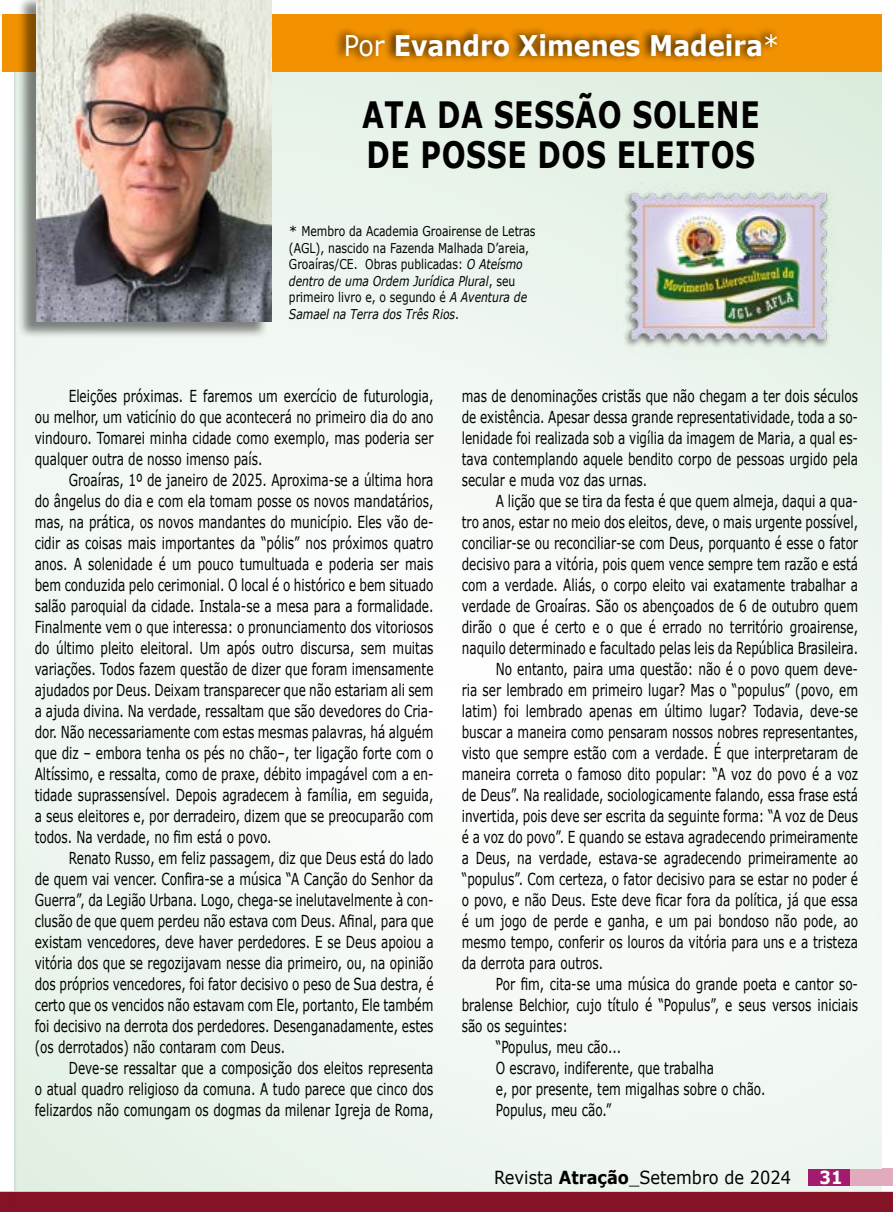
<style>
.page{position:relative;width:893px;height:1212px;background:#fff}
.page>*{position:absolute;margin:0;border:0;box-sizing:border-box;transform-origin:0 0}
.t1{font:700 36.3px/40.5px "Verdana";letter-spacing:.02em;color:#000;scale:.78 1}
.t2{font:700 28.5px "Verdana";color:#fff;scale:.89 1}
.t3{font:18px "Verdana";color:#000;scale:.9 1}
.t4{font:18px "Verdana";color:#fff}
.t5{font:700 18px "Verdana";color:#fff;scale:.9 1}
.t6{font:16.5px/21px "Verdana";color:#000;text-align:justify;scale:.73 1}
.t7{font:13.5px/16.5px "Verdana";color:#000}
.s1{font-weight:400}
.s2{font-style:italic}
.s3{font-weight:700}
</style>
<div class="page">
<div style="left:851px;top:1168px;width:42px;height:17px;background:#e2aabd"></div>
<img style="left:14px;top:72px;width:867px;height:1119px">
<div style="left:2px;top:14px;width:879px;height:58px;background:#f39200"></div>
<div style="left:333px;top:25px;width:447px;height:38px;background:#000;opacity:.75"></div>
<div style="left:0;top:1191px;width:893px;height:21px;background:#851325"></div>
<div style="left:17px;top:0;width:251px;height:338px;background:#000;opacity:.48"></div>
<img style="left:37px;top:0;width:235px;height:321px">
<div style="left:808px;top:1169px;width:42px;height:16px;background:#a21b6e"></div>
<div style="left:851px;top:1169px;width:42px;height:16px;background:#e2aabd"></div>
<img style="left:616px;top:184px;width:221px;height:171px">
<h2 class="t2" style="left:344px;top:25px;width:491px"><span class="s1">Por</span> Evandro Ximenes Madeira<span class="s1">*</span></h2>
<h1 class="t1" style="left:362px;top:94px;width:511px">ATA DA SESSÃO SOLENE<br>DE POSSE DOS ELEITOS</h1>
<p class="t7" style="left:289px;top:223px;width:248px">* Membro da Academia Groairense de Letras (AGL), nascido na Fazenda Malhada D’areia, Groaíras/CE. Obras publicadas: <span class="s2">O Ateísmo dentro de uma Ordem Jurídica Plural</span>, seu primeiro livro e, o segundo é <span class="s2">A Aventura de Samael na Terra dos Três Rios</span>.</p>
<p class="t6" style="left:35px;top:385px;width:548px;text-indent:34px">Eleições próximas. E faremos um exercício de futurologia, ou melhor, um vaticínio do que acontecerá no primeiro dia do ano vindouro. Tomarei minha cidade como exemplo, mas poderia ser qualquer outra de nosso imenso país.</p>
<p class="t6" style="left:35px;top:469px;width:548px;text-indent:34px">Groaíras, 1º de janeiro de 2025. Aproxima-se a última hora do ângelus do dia e com ela tomam posse os novos mandatários, mas, na prática, os novos mandantes do município. Eles vão de&shy;cidir as coisas mais importantes da “pólis” nos próximos quatro anos. A solenidade é um pouco tumultuada e poderia ser mais bem conduzida pelo cerimonial. O local é o histórico e bem situado salão paroquial da cidade. Instala-se a mesa para a formalidade.<br>Finalmente vem o que interessa: o pronunciamento dos vitoriosos do último pleito eleitoral. Um após outro discursa, sem muitas variações. Todos fazem questão de dizer que foram imensamente ajudados por Deus. Deixam transparecer que não estariam ali sem a ajuda divina. Na verdade, ressaltam que são devedores do Cria&shy;dor. Não necessariamente com estas mesmas palavras, há alguém que diz – embora tenha os pés no chão–, ter ligação forte com o Altíssimo, e ressalta, como de praxe, débito impagável com a en&shy;tidade suprassensível. Depois agradecem à família, em seguida, a seus eleitores e, por derradeiro, dizem que se preocuparão com todos. Na verdade, no fim está o povo.</p>
<p class="t6" style="left:35px;top:847px;width:548px;text-indent:34px">Renato Russo, em feliz passagem, diz que Deus está do lado de quem vai vencer. Confira-se a música “A Canção do Senhor da Guerra”, da Legião Urbana. Logo, chega-se inelutavelmente à con&shy;clusão de que quem perdeu não estava com Deus. Afinal, para que existam vencedores, deve haver perdedores. E se Deus apoiou a vitória dos que se regozijavam nesse dia primeiro, ou, na opinião dos próprios vencedores, foi fator decisivo o peso de Sua destra, é certo que os vencidos não estavam com Ele, portanto, Ele também foi decisivo na derrota dos perdedores. Desenganadamente, estes (os derrotados) não contaram com Deus.</p>
<p class="t6" style="left:35px;top:1057px;width:548px;text-indent:34px">Deve-se ressaltar que a composição dos eleitos representa o atual quadro religioso da comuna. A tudo parece que cinco dos felizardos não comungam os dogmas da milenar Igreja de Roma,</p>
<p class="t6" style="left:462px;top:385px;width:544px">mas de denominações cristãs que não chegam a ter dois séculos de existência. Apesar dessa grande representatividade, toda a so&shy;lenidade foi realizada sob a vigília da imagem de Maria, a qual es&shy;tava contemplando aquele bendito corpo de pessoas urgido pela secular e muda voz das urnas.</p>
<p class="t6" style="left:496px;top:490px;width:498px">A lição que se tira da festa é que quem almeja, daqui a qua-</p>
<p class="t6" style="left:462px;top:511px;width:544px">tro anos, estar no meio dos eleitos, deve, o mais urgente possível,</p>
<p class="t6" style="left:462px;top:532px;width:544px">conciliar-se ou reconciliar-se com Deus, porquanto é esse o fator</p>
<p class="t6" style="left:462px;top:553px;width:544px">decisivo para a vitória, pois quem vence sempre tem razão e está</p>
<p class="t6" style="left:462px;top:574px;width:544px">com a verdade. Aliás, o corpo eleito vai exatamente trabalhar a</p>
<p class="t6" style="left:462px;top:595px;width:544px">verdade de Groaíras. São os abençoados de 6 de outubro quem</p>
<p class="t6" style="left:462px;top:616px;width:544px">dirão o que é certo e o que é errado no território groairense,</p>
<p class="t6" style="left:462px;top:637px;width:544px">naquilo determinado e facultado pelas leis da República Brasileira.</p>
<p class="t6" style="left:496px;top:658px;width:498px">No entanto, paira uma questão: não é o povo quem deve-</p>
<p class="t6" style="left:462px;top:679px;width:544px">ria ser lembrado em primeiro lugar? Mas o “populus” (povo, em</p>
<p class="t6" style="left:462px;top:700px;width:544px">latim) foi lembrado apenas em último lugar? Todavia, deve-se</p>
<p class="t6" style="left:462px;top:721px;width:544px">buscar a maneira como pensaram nossos nobres representantes,</p>
<p class="t6" style="left:462px;top:742px;width:544px">visto que sempre estão com a verdade. É que interpretaram de</p>
<p class="t6" style="left:462px;top:763px;width:544px">maneira correta o famoso dito popular: “A voz do povo é a voz</p>
<p class="t6" style="left:462px;top:784px;width:544px">de Deus”. Na realidade, sociologicamente falando, essa frase está</p>
<p class="t6" style="left:462px;top:805px;width:544px">invertida, pois deve ser escrita da seguinte forma: “A voz de Deus</p>
<p class="t6" style="left:462px;top:826px;width:544px">é a voz do povo”. E quando se estava agradecendo primeiramente</p>
<p class="t6" style="left:462px;top:847px;width:544px">a Deus, na verdade, estava-se agradecendo primeiramente ao</p>
<p class="t6" style="left:462px;top:868px;width:544px">“populus”. Com certeza, o fator decisivo para se estar no poder é</p>
<p class="t6" style="left:462px;top:889px;width:544px">o povo, e não Deus. Este deve ficar fora da política, já que essa</p>
<p class="t6" style="left:462px;top:910px;width:544px">é um jogo de perde e ganha, e um pai bondoso não pode, ao</p>
<p class="t6" style="left:462px;top:931px;width:544px">mesmo tempo, conferir os louros da vitória para uns e a tristeza</p>
<p class="t6" style="left:462px;top:952px;width:195px">da derrota para outros.</p>
<p class="t6" style="left:496px;top:973px;width:498px">Por fim, cita-se uma música do grande poeta e cantor so-</p>
<p class="t6" style="left:462px;top:994px;width:544px">bralense Belchior, cujo título é “Populus”, e seus versos iniciais</p>
<p class="t6" style="left:462px;top:1015px;width:147px">são os seguintes:</p>
<p class="t6" style="left:496px;top:1036px;width:173px">“Populus, meu cão...</p>
<p class="t6" style="left:496px;top:1057px;width:301px">O escravo, indiferente, que trabalha</p>
<p class="t6" style="left:496px;top:1078px;width:371px">e, por presente, tem migalhas sobre o chão.</p>
<p class="t6" style="left:496px;top:1099px;width:160px">Populus, meu cão.”</p>
<p class="t4" style="left:814px;top:1163px;width:24px">31</p>
<p class="t3" style="left:494px;top:1165px;width:331px">Revista <span class="s3">Atração</span>_Setembro de 2024</p>
<p class="t5" style="left:819px;top:1164px;width:27px">31</p>
</div>
